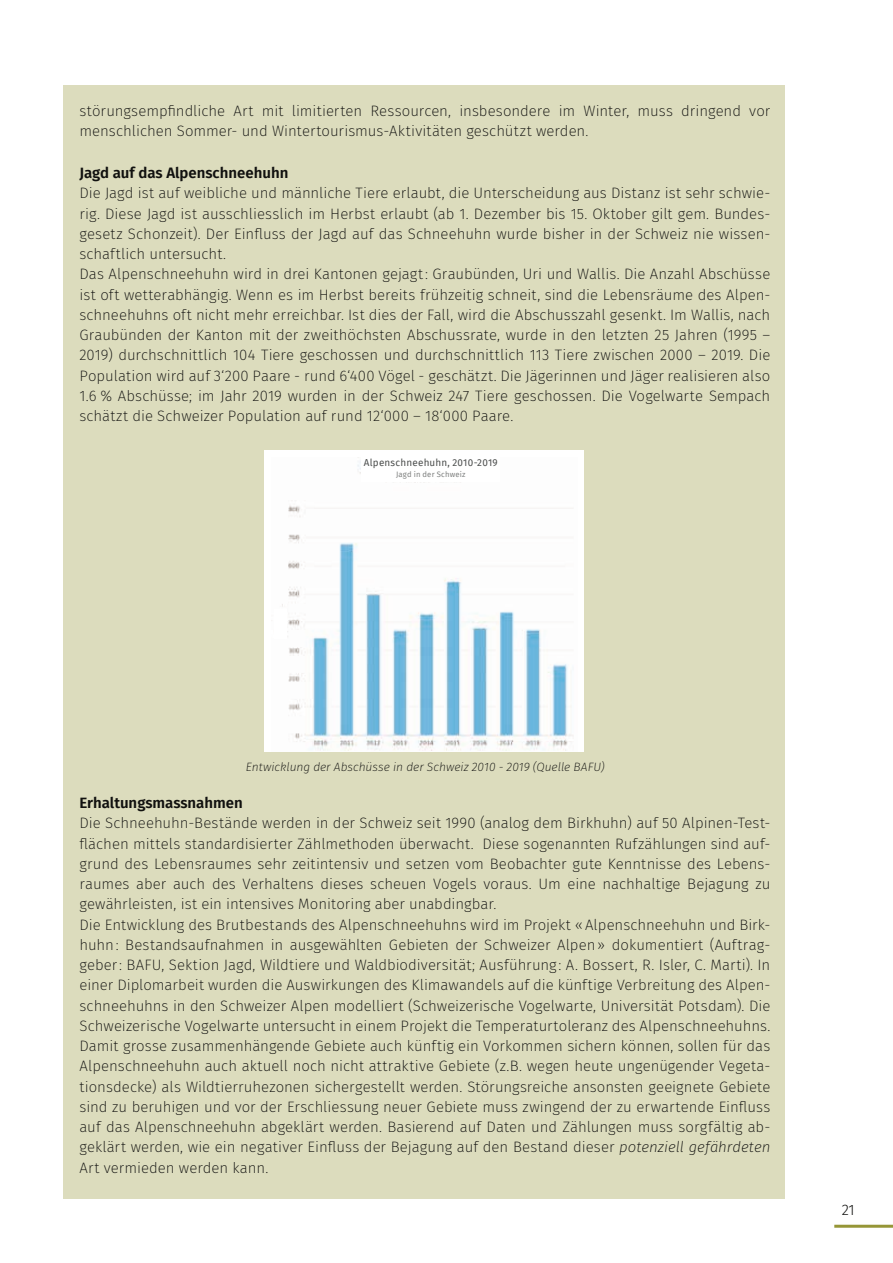
<style>
.page{position:relative;width:893px;height:1263px;background:#fff}
.page>*{position:absolute;margin:0;border:0;box-sizing:border-box;transform-origin:0 0}
.t1{font:200 15px/20.2px "Fira Sans";color:#11110f}
.t2{font:600 15px "Fira Sans";color:#11110f}
.t3{font:300 15px "Fira Sans";color:#11110f}
.t4{font:italic 200 12px "Fira Sans";color:#11110f}
.t5{font:9.9px "Fira Sans";letter-spacing:.02em;color:#4d4f4e}
.t6{font:7.65px "Fira Sans";letter-spacing:.025em;color:#808281}
.s1{font-style:italic}
</style>
<div class="page">
<hr style="left:834px;top:1225px;width:59px;height:3px;background:#969637">
<div style="left:64px;top:85px;width:721px;height:1114px;background:#dcdcbd"></div>
<div style="left:265px;top:450px;width:319px;height:301px;background:#fff"></div>
<img style="left:282px;top:457px;width:292px;height:294px">
<div style="left:361px;top:457px;width:139px;height:25px;background:#fff"></div>
<div style="left:274px;top:609px;width:13px;height:29px;background:#fff"></div>
<p class="t1" style="left:79px;top:100px;width:692px">störungsempfindliche Art mit limitierten Ressourcen, insbesondere im Winter, muss dringend vor menschlichen Sommer- und Wintertourismus-Aktivitäten geschützt werden.</p>
<p class="t2" style="left:79px;top:161px;width:210px">Jagd auf das Alpenschneehuhn</p>
<p class="t1" style="left:79px;top:183px;width:692px">Die Jagd ist auf weibliche und männliche Tiere erlaubt, die Unterscheidung aus Distanz ist sehr schwie&shy;rig. Diese Jagd ist ausschliesslich im Herbst erlaubt (ab 1. Dezember bis 15. Oktober gilt gem. Bundes&shy;gesetz Schonzeit). Der Einfluss der Jagd auf das Schneehuhn wurde bisher in der Schweiz nie wissen&shy;schaftlich untersucht.<br>Das Alpenschneehuhn wird in drei Kantonen gejagt: Graubünden, Uri und Wallis. Die Anzahl Abschüsse ist oft wetterabhängig. Wenn es im Herbst bereits frühzeitig schneit, sind die Lebensräume des Alpen&shy;schneehuhns oft nicht mehr erreichbar. Ist dies der Fall, wird die Abschusszahl gesenkt. Im Wallis, nach Graubünden der Kanton mit der zweithöchsten Abschussrate, wurde in den letzten 25 Jahren (1995 – 2019) durchschnittlich 104 Tiere geschossen und durchschnittlich 113 Tiere zwischen 2000 – 2019. Die Population wird auf 3‘200 Paare - rund 6‘400 Vögel - geschätzt. Die Jägerinnen und Jäger realisieren also 1.6 % Abschüsse; im Jahr 2019 wurden in der Schweiz 247 Tiere geschossen. Die Vogelwarte Sempach schätzt die Schweizer Population auf rund 12‘000 – 18‘000 Paare.</p>
<p class="t5" style="left:364px;top:455px;width:135px">Alpenschneehuhn, 2010-2019</p>
<p class="t6" style="left:396px;top:468px;width:71px">Jagd in der Schweiz</p>
<p class="t4" style="left:246px;top:759px;width:360px">Entwicklung der Abschüsse in der Schweiz 2010 - 2019 (Quelle BAFU)</p>
<p class="t2" style="left:79px;top:791px;width:165px">Erhaltungsmassnahmen</p>
<p class="t1" style="left:79px;top:813px;width:692px">Die Schneehuhn-Bestände werden in der Schweiz seit 1990 (analog dem Birkhuhn) auf 50 Alpinen-Test&shy;flächen mittels standardisierter Zählmethoden überwacht. Diese sogenannten Rufzählungen sind auf&shy;grund des Lebensraumes sehr zeitintensiv und setzen vom Beobachter gute Kenntnisse des Lebens&shy;raumes aber auch des Verhaltens dieses scheuen Vogels voraus. Um eine nachhaltige Bejagung zu gewährleisten, ist ein intensives Monitoring aber unabdingbar.<br>Die Entwicklung des Brutbestands des Alpenschneehuhns wird im Projekt «Alpenschneehuhn und Birk&shy;huhn: Bestandsaufnahmen in ausgewählten Gebieten der Schweizer Alpen» dokumentiert (Auftrag&shy;geber: BAFU, Sektion Jagd, Wildtiere und Waldbiodiversität; Ausführung : A. Bossert, R. Isler, C. Marti). In einer Diplomarbeit wurden die Auswirkungen des Klimawandels auf die künftige Verbreitung des Alpen&shy;schneehuhns in den Schweizer Alpen modelliert (Schweizerische Vogelwarte, Universität Potsdam). Die Schweizerische Vogelwarte untersucht in einem Projekt die Temperaturtoleranz des Alpenschneehuhns.<br>Damit grosse zusammenhängende Gebiete auch künftig ein Vorkommen sichern können, sollen für das Alpenschneehuhn auch aktuell noch nicht attraktive Gebiete (z.B. wegen heute ungenügender Vegeta&shy;tionsdecke) als Wildtierruhezonen sichergestellt werden. Störungsreiche ansonsten geeignete Gebiete sind zu beruhigen und vor der Erschliessung neuer Gebiete muss zwingend der zu erwartende Einfluss auf das Alpenschneehuhn abgeklärt werden. Basierend auf Daten und Zählungen muss sorgfältig ab&shy;geklärt werden, wie ein negativer Einfluss der Bejagung auf den Bestand dieser <span class="s1">potenziell gefährdeten </span>Art vermieden werden kann.</p>
<p class="t3" style="left:842px;top:1199px;width:14px">21</p>
</div>
